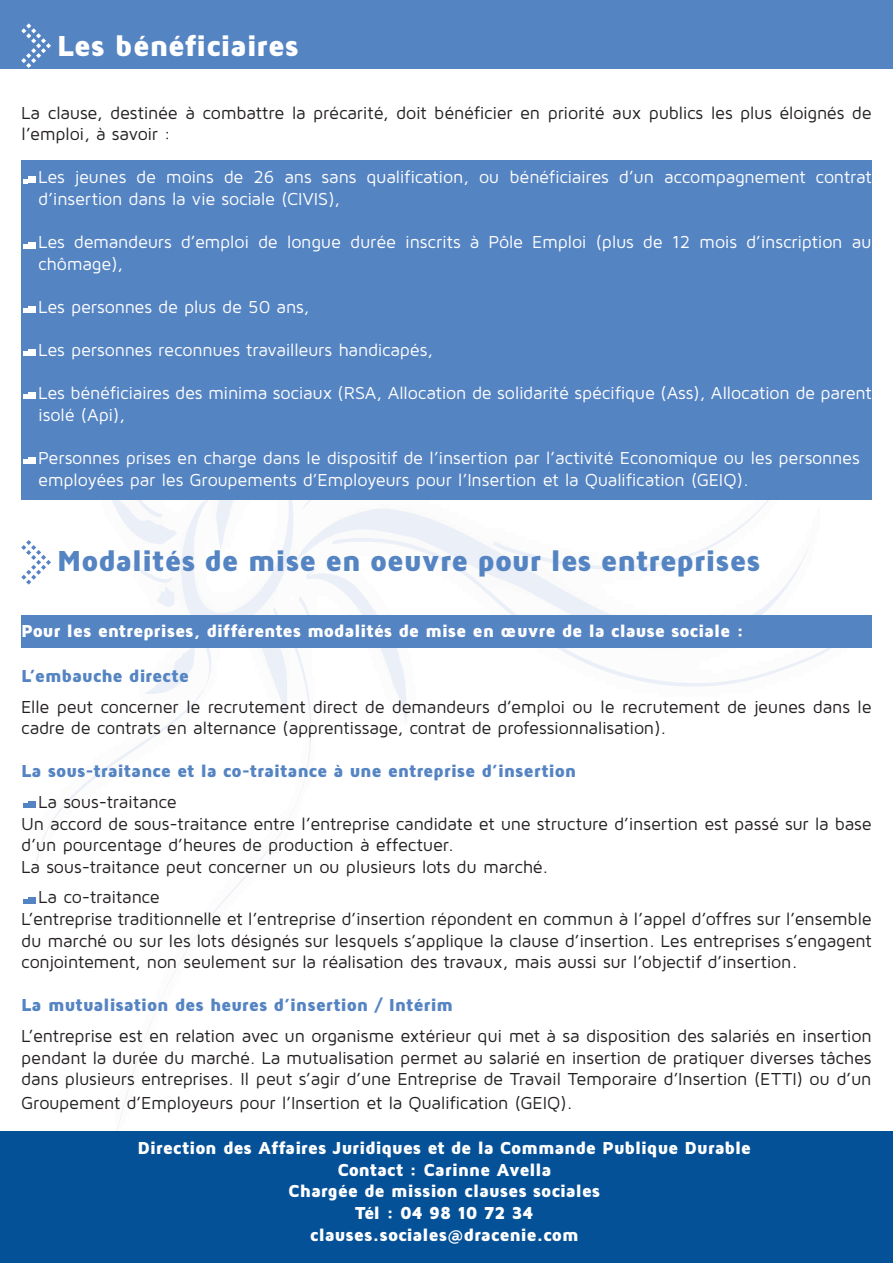
<style>
.page{position:relative;width:893px;height:1263px;background:#fff}
.page>*{position:absolute;margin:0;border:0;box-sizing:border-box;transform-origin:0 0}
.t1{font:900 30px "Maven Pro";letter-spacing:-.01em;color:#5584c3}
.t2{font:900 30px "Maven Pro";letter-spacing:-.015em;color:#fff}
.t3{font:18px/21.6px "Maven Pro";letter-spacing:-.015em;color:#231f20}
.t4{font:18px/21.6px "Maven Pro";letter-spacing:-.015em;color:#fff}
.t5{font:900 18px/21.6px "Maven Pro";letter-spacing:-.015em;color:#fff;text-align:center}
.t6{font:900 18px "Maven Pro";letter-spacing:-.015em;color:#5584c3}
</style>
<div class="page">
<div style="left:21px;top:615px;width:851px;height:33px;background:#5584c3"></div>
<div style="left:0;top:1131px;width:893px;height:132px;background:#055198"></div>
<div style="left:21px;top:160px;width:851px;height:340px;background:#5584c3"></div>
<div style="left:0;top:0;width:893px;height:68px;background:#5584c3"></div>
<svg style="left:21px;top:23px;width:30px;height:45px"></svg>
<div style="left:28px;top:242px;width:8px;height:6px;background:#fff"></div>
<svg style="left:23px;top:244px;width:4px;height:4px"></svg>
<div style="left:28px;top:177px;width:8px;height:6px;background:#fff"></div>
<svg style="left:23px;top:179px;width:4px;height:4px"></svg>
<div style="left:28px;top:306px;width:8px;height:7px;background:#fff"></div>
<svg style="left:23px;top:309px;width:4px;height:4px"></svg>
<div style="left:28px;top:349px;width:8px;height:7px;background:#fff"></div>
<svg style="left:23px;top:352px;width:4px;height:4px"></svg>
<div style="left:28px;top:392px;width:8px;height:7px;background:#fff"></div>
<svg style="left:21px;top:394px;width:787px;height:470px"></svg>
<div style="left:28px;top:897px;width:8px;height:6px;background:#5584c3"></div>
<svg style="left:23px;top:899px;width:4px;height:4px"></svg>
<h1 class="t2" style="left:57px;top:27px;width:244px">Les bénéficiaires</h1>
<p class="t3" style="left:21px;top:101px;width:852px">La clause, destinée à combattre la précarité, doit bénéficier en priorité aux publics les plus éloignés de l’emploi, à savoir :</p>
<p class="t4" style="left:38px;top:166px;width:835px">Les jeunes de moins de 26 ans sans qualification, ou bénéficiaires d’un accompagnement contrat d’insertion dans la vie sociale (CIVIS),</p>
<p class="t4" style="left:38px;top:231px;width:835px">Les demandeurs d’emploi de longue durée inscrits à Pôle Emploi (plus de 12 mois d’inscription au chômage),</p>
<p class="t4" style="left:38px;top:295px;width:273px">Les personnes de plus de 50 ans,</p>
<p class="t4" style="left:38px;top:339px;width:396px">Les personnes reconnues travailleurs handicapés,</p>
<p class="t4" style="left:38px;top:382px;width:835px">Les bénéficiaires des minima sociaux (RSA, Allocation de solidarité spécifique (Ass), Allocation de parent isolé (Api),</p>
<p class="t4" style="left:38px;top:447px;width:823px">Personnes prises en charge dans le dispositif de l’insertion par l’activité Economique ou les personnes employées par les Groupements d’Employeurs pour l’Insertion et la Qualification (GEIQ).</p>
<h1 class="t1" style="left:57px;top:542px;width:705px">Modalités de mise en oeuvre pour les entreprises</h1>
<p class="t5" style="left:21px;top:620px;width:724px">Pour les entreprises, différentes modalités de mise en œuvre de la clause sociale :</p>
<p class="t6" style="left:21px;top:665px;width:169px">L’embauche directe</p>
<p class="t3" style="left:21px;top:695px;width:852px">Elle peut concerner le recrutement direct de demandeurs d’emploi ou le recrutement de jeunes dans le cadre de contrats en alternance (apprentissage, contrat de professionnalisation).</p>
<p class="t6" style="left:21px;top:760px;width:557px">La sous-traitance et la co-traitance à une entreprise d’insertion</p>
<p class="t3" style="left:21px;top:790px;width:852px;text-indent:17px">La sous-traitance<br>Un accord de sous-traitance entre l’entreprise candidate et une structure d’insertion est passé sur la base d’un pourcentage d’heures de production à effectuer.<br>La sous-traitance peut concerner un ou plusieurs lots du marché.</p>
<p class="t3" style="left:21px;top:886px;width:852px;text-indent:17px">La co-traitance<br>L’entreprise traditionnelle et l’entreprise d’insertion répondent en commun à l’appel d’offres sur l’ensemble du marché ou sur les lots désignés sur lesquels s’applique la clause d’insertion. Les entreprises s’engagent conjointement, non seulement sur la réalisation des travaux, mais aussi sur l’objectif d’insertion.</p>
<p class="t6" style="left:21px;top:994px;width:434px">La mutualisation des heures d’insertion / Intérim</p>
<p class="t3" style="left:21px;top:1024px;width:852px;text-align:justify">L’entreprise est en relation avec un organisme extérieur qui met à sa disposition des salariés en insertion pendant la durée du marché. La mutualisation permet au salarié en insertion de pratiquer diverses tâches dans plusieurs entreprises. Il peut s’agir d’une Entreprise de Travail Temporaire d’Insertion (ETTI) ou d’un</p>
<p class="t3" style="left:21px;top:1091px;width:553px">Groupement d’Employeurs pour l’Insertion et la Qualification (GEIQ).</p>
<p class="t5" style="left:137px;top:1136px;width:615px">Direction des Affaires Juridiques et de la Commande Publique Durable Contact : Carinne Avella<br>Chargée de mission clauses sociales<br>Tél : 04 98 10 72 34<br>clauses.sociales@dracenie.com</p>
</div>
